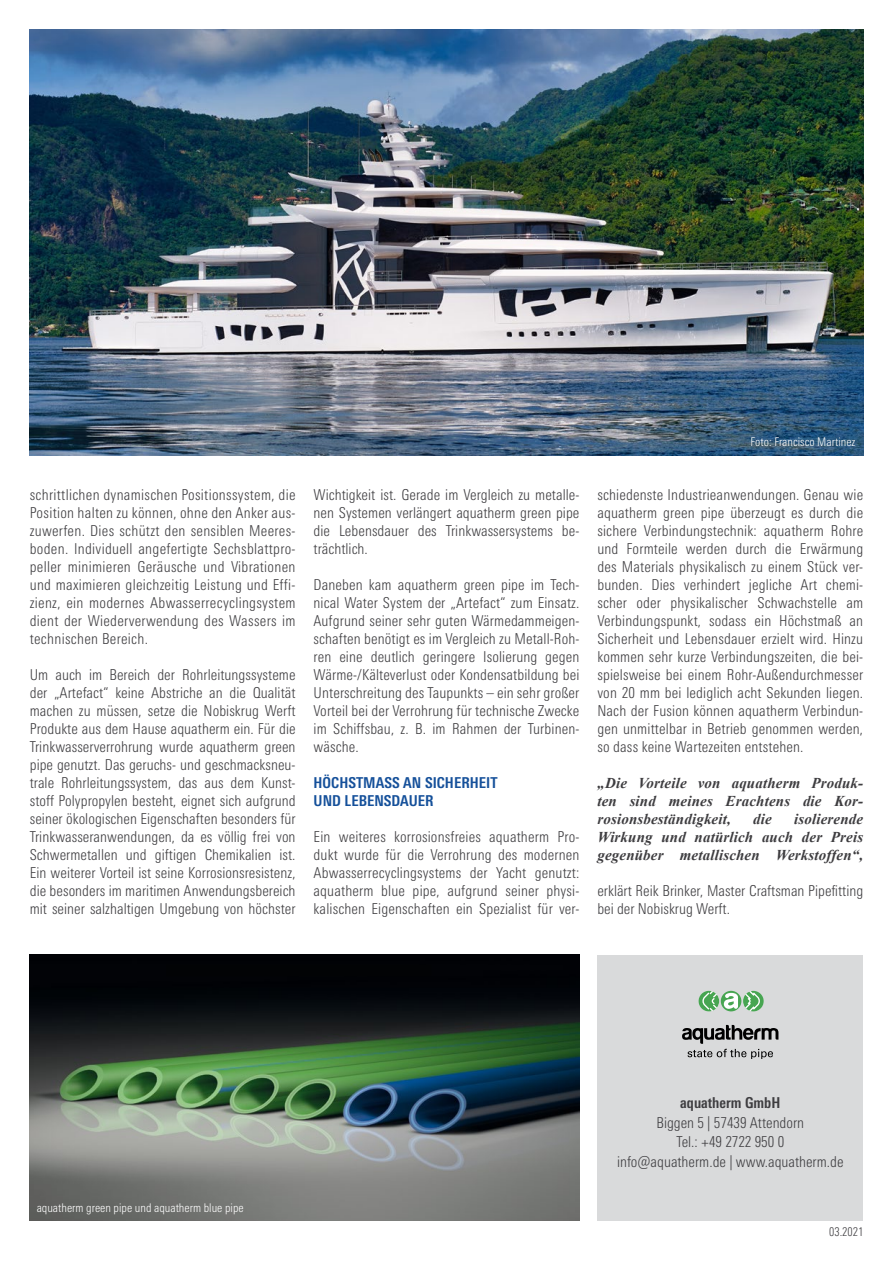
<style>
.page{position:relative;width:893px;height:1263px;background:#fff}
.page>*{position:absolute;margin:0;border:0;box-sizing:border-box;transform-origin:0 0}
.t1{font:300 condensed 15px/18px "Univers Next Pro";letter-spacing:.005em;color:#3e3d40;text-align:justify}
.t2{font:italic 700 15px/18px "Times New Roman";letter-spacing:.01em;color:#3e3d40;text-align:justify}
.t3{font:700 condensed 15px/18px "Univers Next Pro";letter-spacing:.005em;color:#15509a}
.t4{font:700 condensed 15px "Univers Next Pro";color:#3e3d40}
.t5{font:300 condensed 12px "Univers Next Pro";color:#fff}
.t6{font:300 condensed 12px "Univers Next Pro";color:#3e3d40}
</style>
<div class="page">
<div style="left:597px;top:955px;width:266px;height:265px;background:#d9dadb"></div>
<img style="left:30px;top:30px;width:833px;height:425px">
<svg style="left:698px;top:991px;width:66px;height:20px"></svg>
<svg style="left:682px;top:1025px;width:96px;height:33px"></svg>
<img style="left:30px;top:955px;width:549px;height:265px">
<p class="t1" style="left:30px;top:486px;width:267px">schrittlichen dynamischen Positionssystem, die Position halten zu können, ohne den Anker aus&shy;zuwerfen. Dies schützt den sensiblen Meeres&shy;boden. Individuell angefertigte Sechsblattpro&shy;peller minimieren Geräusche und Vibrationen und maximieren gleichzeitig Leistung und Effi&shy;zienz, ein modernes Abwasserrecyclingsystem dient der Wiederverwendung des Wassers im technischen Bereich.</p>
<p class="t1" style="left:30px;top:666px;width:267px">Um auch im Bereich der Rohrleitungssysteme der „Artefact“ keine Abstriche an die Qualität machen zu müssen, setze die Nobiskrug Werft Produkte aus dem Hause aquatherm ein. Für die Trinkwasserverrohrung wurde aquatherm green pipe genutzt. Das geruchs- und geschmacksneu&shy;trale Rohrleitungssystem, das aus dem Kunst&shy;stoff Polypropylen besteht, eignet sich aufgrund seiner ökologischen Eigenschaften besonders für Trinkwasseranwendungen, da es völlig frei von Schwermetallen und giftigen Chemikalien ist.<br>Ein weiterer Vorteil ist seine Korrosionsresistenz, die besonders im maritimen Anwendungsbereich mit seiner salzhaltigen Umgebung von höchster</p>
<p class="t1" style="left:314px;top:486px;width:267px">Wichtigkeit ist. Gerade im Vergleich zu metalle&shy;nen Systemen verlängert aquatherm green pipe die Lebensdauer des Trinkwassersystems be&shy;trächtlich.</p>
<p class="t1" style="left:314px;top:576px;width:267px">Daneben kam aquatherm green pipe im Tech&shy;nical Water System der „Artefact“ zum Einsatz.<br>Aufgrund seiner sehr guten Wärmedammeigen&shy;schaften benötigt es im Vergleich zu Metall-Roh&shy;ren eine deutlich geringere Isolierung gegen Wärme-/Kälteverlust oder Kondensatbildung bei Unterschreitung des Taupunkts – ein sehr großer Vorteil bei der Verrohrung für technische Zwecke im Schiffsbau, z. B. im Rahmen der Turbinen&shy;wäsche.</p>
<p class="t3" style="left:314px;top:774px;width:186px">HÖCHSTMASS AN SICHERHEIT<br>UND LEBENSDAUER</p>
<p class="t1" style="left:314px;top:828px;width:267px">Ein weiteres korrosionsfreies aquatherm Pro&shy;dukt wurde für die Verrohrung des modernen Abwasserrecyclingsystems der Yacht genutzt: aquatherm blue pipe, aufgrund seiner physi&shy;kalischen Eigenschaften ein Spezialist für ver-</p>
<p class="t5" style="left:751px;top:435px;width:106px">Foto: Francisco Martinez</p>
<p class="t1" style="left:597px;top:486px;width:267px">schiedenste Industrieanwendungen. Genau wie aquatherm green pipe überzeugt es durch die sichere Verbindungstechnik: aquatherm Rohre und Formteile werden durch die Erwärmung des Materials physikalisch zu einem Stück ver&shy;bunden. Dies verhindert jegliche Art chemi&shy;scher oder physikalischer Schwachstelle am Verbindungspunkt, sodass ein Höchstmaß an Sicherheit und Lebensdauer erzielt wird. Hinzu kommen sehr kurze Verbindungszeiten, die bei&shy;spielsweise bei einem Rohr-Außendurchmesser von 20 mm bei lediglich acht Sekunden liegen.<br>Nach der Fusion können aquatherm Verbindun&shy;gen unmittelbar in Betrieb genommen werden, so dass keine Wartezeiten entstehen.</p>
<p class="t2" style="left:597px;top:774px;width:267px">„Die Vorteile von aquatherm Produk&shy;ten sind meines Erachtens die Kor&shy;rosionsbeständigkeit,</p>
<p class="t2" style="left:597px;top:810px;width:267px;text-indent:197px">isolierende Wirkung und natürlich auch der Preis gegenüber metallischen Werkstoffen“,</p>
<p class="t1" style="left:597px;top:882px;width:267px">erklärt Reik Brinker, Master Craftsman Pipefitting bei der Nobiskrug Werft.</p>
<p class="t2" style="left:753px;top:810px;width:20px">die</p>
<p class="t5" style="left:37px;top:1201px;width:209px">aquatherm green pipe und aquatherm blue pipe</p>
<p class="t4" style="left:680px;top:1094px;width:102px">aquatherm GmbH</p>
<p class="t1" style="left:617px;top:1113px;width:228px;line-height:19.5px;text-align:center">Biggen 5 | 57439 Attendorn<br>Tel.: +49 2722 950 0<br>info@aquatherm.de | www.aquatherm.de</p>
<p class="t6" style="left:829px;top:1225px;width:36px">03.2021</p>
</div>
